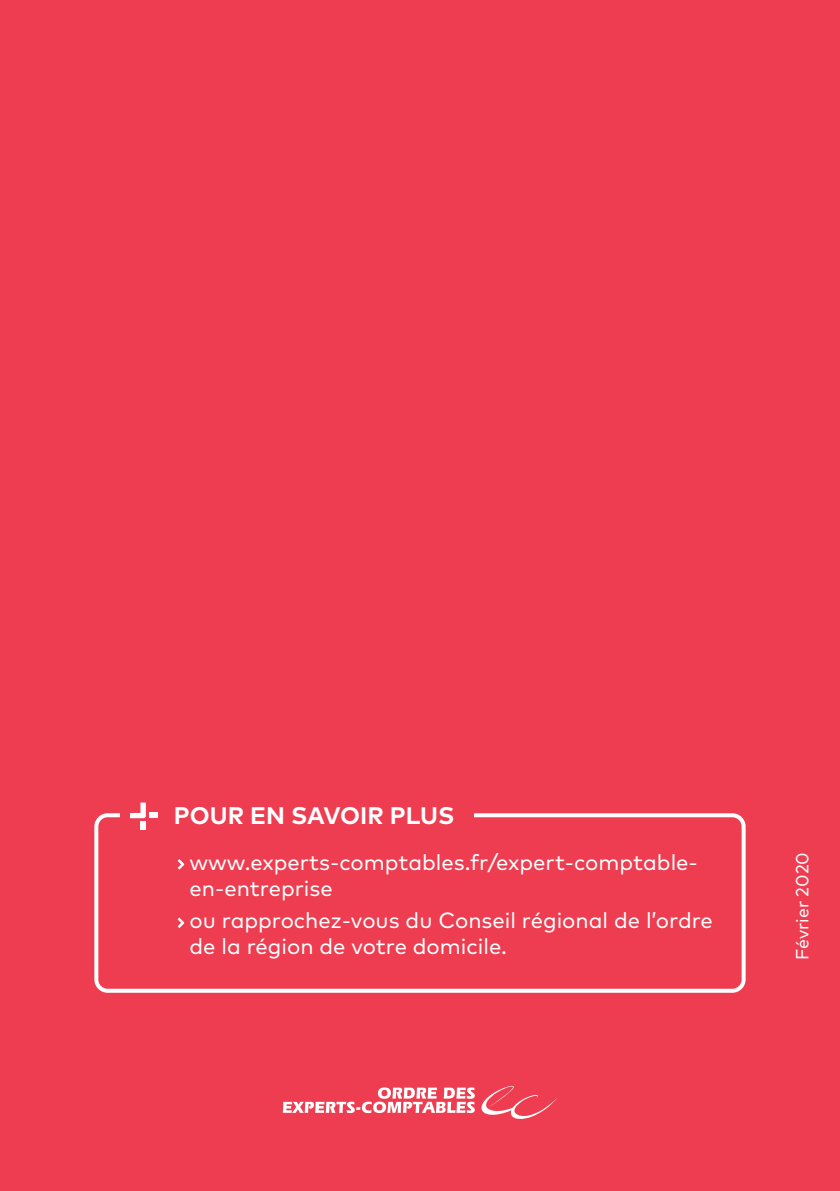
<style>
.page{position:relative;width:840px;height:1191px;background:#fff}
.page>*{position:absolute;margin:0;border:0;box-sizing:border-box;transform-origin:0 0}
.t1{font:700 24px "Mark Pro";letter-spacing:.005em;color:#fff}
.t2{font:22px/26.4px "Mark Pro";color:#fff}
.t3{font:17.6px "Mark Pro";color:#fff}
</style>
<div class="page">
<div style="left:0;top:0;width:839px;height:1191px;background:#ee3d50"></div>
<svg style="left:282px;top:1085px;width:275px;height:34px"></svg>
<div style="left:94px;top:813px;width:651px;height:179px;border:4px solid #fff;border-radius:11px"></div>
<div style="left:120px;top:797px;width:353px;height:34px;background:#ee3d50"></div>
<svg style="left:130px;top:802px;width:16px;height:16px"></svg>
<div style="left:140px;top:821px;width:6px;height:8px;background:#fff"></div>
<div style="left:149px;top:812px;width:8px;height:5px;background:#fff"></div>
<svg style="left:177px;top:859px;width:7px;height:10px"></svg>
<svg style="left:177px;top:917px;width:7px;height:11px"></svg>
<p class="t1" style="left:173px;top:797px;width:282px">POUR EN SAVOIR PLUS</p>
<p class="t2" style="left:189px;top:846px;width:509px">www.experts-comptables.fr/expert-comptable&shy;en-entreprise</p>
<p class="t2" style="left:189px;top:905px;width:524px">ou rapprochez-vous du Conseil régional de l’ordre de la région de votre domicile.</p>
<p class="t3" style="left:788px;top:960px;width:110px;rotate:-90deg">Février 2020</p>
</div>
